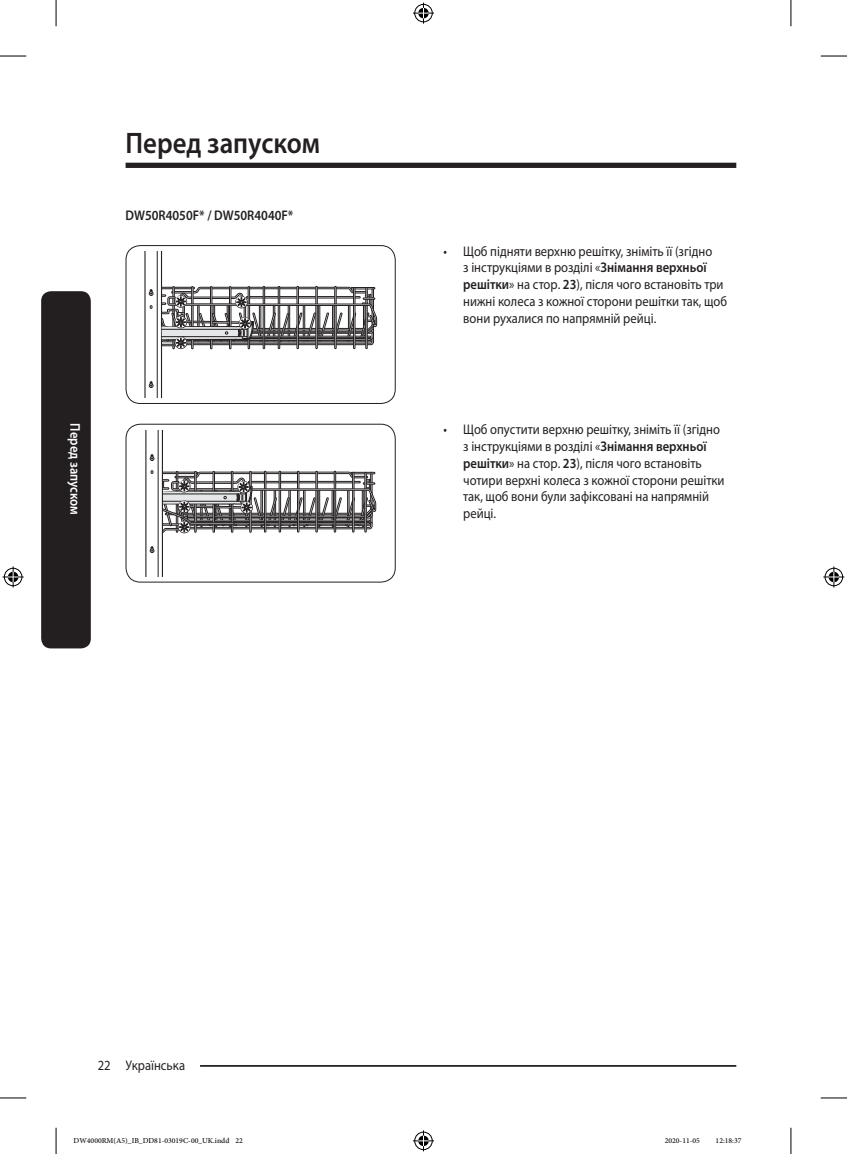
<style>
.page{position:relative;width:847px;height:1154px;background:#fff}
.page>*{position:absolute;margin:0;border:0;box-sizing:border-box;transform-origin:0 0}
.t1{font:600 29.75px "Myriad Pro";color:#231f20;scale:.9 1}
.t2{font:14px/16.8px "Myriad Pro";color:#231f20;scale:.9 1}
.t3{font:600 14px "Myriad Pro";color:#231f20;scale:.9 1}
.t4{font:600 14px "Myriad Pro";color:#fff;scale:.9 1}
.t5{font:10.5px "Adobe Arabic";color:#000}
.s1{font-weight:600}
</style>
<div class="page">
<hr style="left:125px;top:1065px;width:611px;height:2px;background:#231f20">
<div style="left:111px;top:1055px;width:89px;height:17px;background:#fff"></div>
<div style="left:41px;top:291px;width:50px;height:357px;background:#231f20;border-radius:10px"></div>
<div style="left:125px;top:163px;width:611px;height:5px;background:#231f20"></div>
<svg style="left:144px;top:252px;width:233px;height:145px"></svg>
<div style="left:125px;top:245px;width:270px;height:159px;border:1px solid #231f20;border-radius:14px"></div>
<svg style="left:145px;top:430px;width:231px;height:146px"></svg>
<div style="left:125px;top:424px;width:270px;height:158px;border:1px solid #231f20;border-radius:14px"></div>
<svg style="left:0;top:56px;width:26px;height:1px"></svg>
<svg style="left:820px;top:56px;width:26px;height:1px"></svg>
<svg style="left:0;top:1097px;width:26px;height:1px"></svg>
<svg style="left:820px;top:1097px;width:26px;height:1px"></svg>
<svg style="left:56px;top:0;width:1px;height:26px"></svg>
<svg style="left:56px;top:1128px;width:1px;height:26px"></svg>
<svg style="left:790px;top:0;width:1px;height:26px"></svg>
<svg style="left:790px;top:1128px;width:1px;height:26px"></svg>
<svg style="left:413px;top:3px;width:21px;height:21px"></svg>
<svg style="left:413px;top:1130px;width:21px;height:21px"></svg>
<svg style="left:3px;top:566px;width:21px;height:21px"></svg>
<svg style="left:823px;top:566px;width:21px;height:21px"></svg>
<h1 class="t1" style="left:125px;top:124px;width:217px">Перед запуском</h1>
<p class="t3" style="left:125px;top:207px;width:188px">DW50R4050F* / DW50R4040F*</p>
<p class="t4" style="left:84px;top:423px;width:103px;rotate:90deg">Перед запуском</p>
<p class="t2" style="left:463px;top:242px;width:294px;text-indent:-20px">• Щоб підняти верхню решітку, зніміть її (згідно<br>з інструкціями в розділі «<span class="s1">Знімання верхньої решітки</span>» на стор. <span class="s1">23</span>), після чого встановіть три нижні колеса з кожної сторони решітки так, щоб вони рухалися по напрямній рейці.</p>
<p class="t2" style="left:463px;top:421px;width:292px;text-indent:-20px">• Щоб опустити верхню решітку, зніміть її (згідно з інструкціями в розділі «<span class="s1">Знімання верхньої решітки</span>» на стор. <span class="s1">23</span>), після чого встановіть чотири верхні колеса з кожної сторони решітки так, щоб вони були зафіксовані на напрямній рейці.</p>
<p class="t2" style="left:98px;top:1056px;width:99px">22 Українська</p>
<p class="t5" style="left:74px;top:1133px;width:171px">DW4000RM(A5)_IB_DD81-03019C-00_UK.indd 22</p>
<p class="t5" style="left:664px;top:1133px;width:37px">2020-11-05</p>
<p class="t5" style="left:715px;top:1133px;width:27px">12:18:37</p>
</div>
